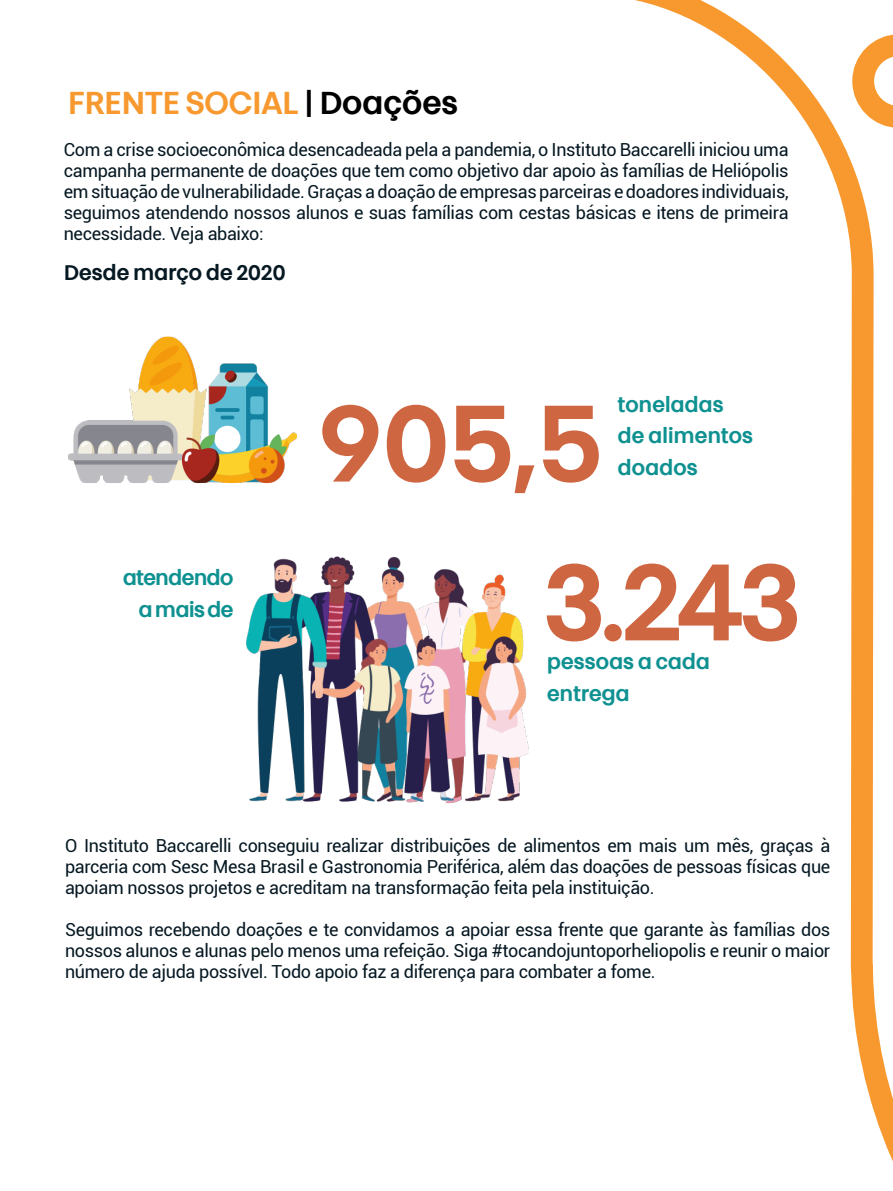
<style>
.page{position:relative;width:893px;height:1191px;background:#fff}
.page>*{position:absolute;margin:0;border:0;box-sizing:border-box;transform-origin:0 0}
.t1{font:600 108px/158.7px "Touche W03";letter-spacing:-.03em;color:#cf6642}
.t2{font:600 31.5px "Touche W03";letter-spacing:-.02em;color:#f7992e}
.t3{font:600 21px/31.5px "Touche W03";letter-spacing:-.02em;color:#0f9191}
.t4{font:600 21px "Touche W03";letter-spacing:-.02em;color:#061822}
.t5{font:600 21px/31.5px "Touche W03";letter-spacing:-.05em;color:#0f9191;text-align:right}
.t6{font:18px/21px "Roboto";letter-spacing:-.02em;color:#061822;text-align:justify}
.s1{color:#000}
</style>
<div class="page">
<svg style="left:446px;top:0;width:447px;height:1162px"></svg>
<img style="left:68px;top:336px;width:230px;height:148px">
<img style="left:246px;top:555px;width:288px;height:248px">
<h2 class="t2" style="left:68px;top:84px;width:392px">FRENTE SOCIAL <span class="s1">| Doações</span></h2>
<p class="t6" style="left:64px;top:139px;width:726px">Com a crise socioeconômica desencadeada pela a pandemia, o Instituto Baccarelli iniciou uma campanha permanente de doações que tem como objetivo dar apoio às famílias de Heliópolis em situação de vulnerabilidade. Graças a doação de empresas parceiras e doadores individuais, seguimos atendendo nossos alunos e suas famílias com cestas básicas e itens de primeira necessidade. Veja abaixo:</p>
<p class="t4" style="left:64px;top:259px;width:223px">Desde março de 2020</p>
<p class="t5" style="left:123px;top:561px;width:112px">atendendo a mais de</p>
<p class="t3" style="left:618px;top:388px;width:137px">toneladas de alimentos doados</p>
<h1 class="t1" style="left:542px;top:362px;width:260px;text-indent:-224px">905,5<br>3.243</h1>
<p class="t3" style="left:547px;top:645px;width:165px">pessoas a cada entrega</p>
<p class="t6" style="left:65px;top:834px;width:767px">O Instituto Baccarelli conseguiu realizar distribuições de alimentos em mais um mês, graças à parceria com Sesc Mesa Brasil e Gastronomia Periférica, além das doações de pessoas físicas que apoiam nossos projetos e acreditam na transformação feita pela instituição.</p>
<p class="t6" style="left:65px;top:918px;width:767px">Seguimos recebendo doações e te convidamos a apoiar essa frente que garante às famílias dos nossos alunos e alunas pelo menos uma refeição. Siga #tocandojuntoporheliopolis e reunir o maior número de ajuda possível. Todo apoio faz a diferença para combater a fome.</p>
</div>
